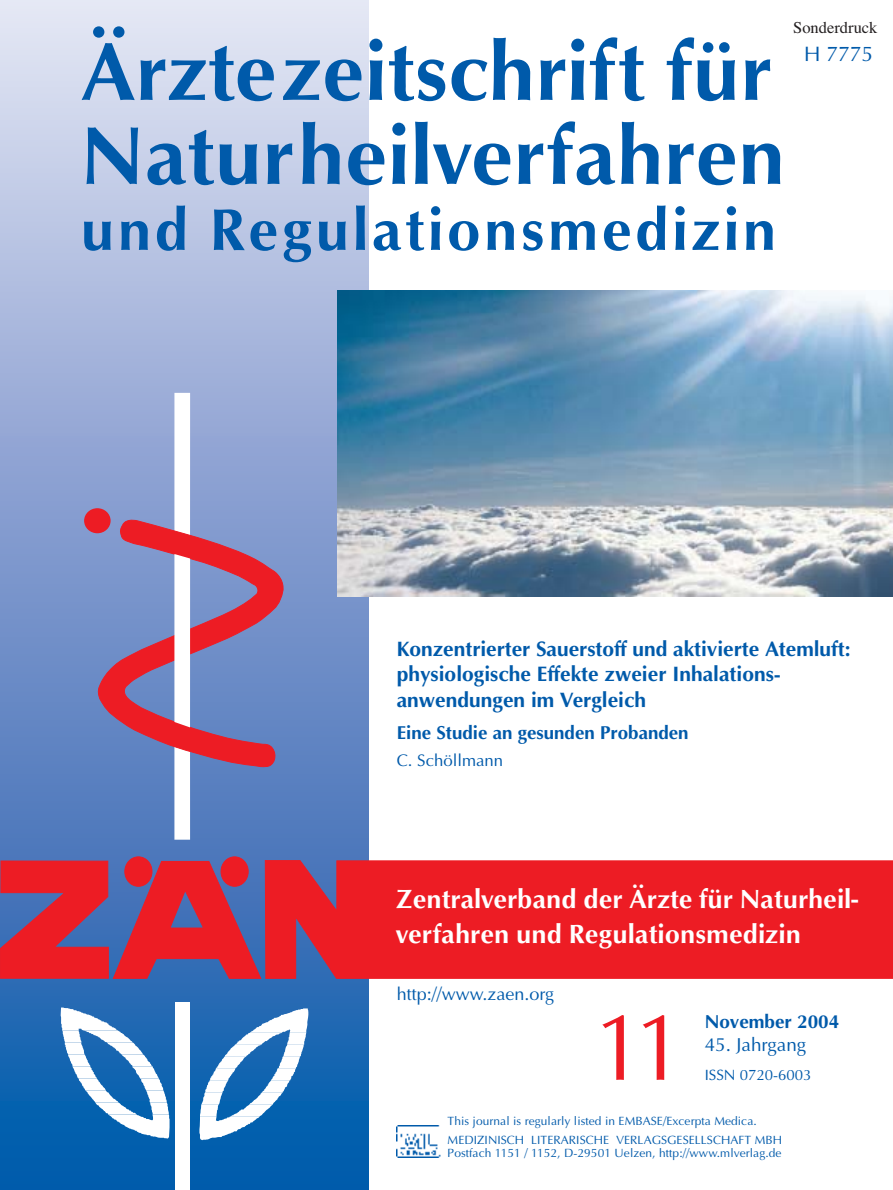
<style>
.page{position:relative;width:893px;height:1190px;background:#fff}
.page>*{position:absolute;margin:0;border:0;box-sizing:border-box;transform-origin:0 0}
.t1{font:94.5px "Optima";color:#ed1c24}
.t2{font:500 84px/84px "Optus T";color:#005aaa}
.t3{font:500 60px "Optus T";letter-spacing:.05em;color:#005aaa}
.t4{font:500 27px/35.1px "Optus T";color:#fff}
.t5{font:700 21px/25.5px "Optima";color:#005aaa}
.t6{font:21px "Optima";color:#005aaa}
.t7{font:700 18.9px "Optima";color:#005aaa}
.t8{font:18.9px "Optima";color:#005aaa}
.t9{font:700 18.75px "Optima";color:#005aaa}
.t10{font:18px "Optima";color:#005aaa}
.t11{font:16.8px "Optima";color:#005aaa}
.t12{font:16.5px "Times";color:#231f20}
.t13{font:15px "Optima";color:#005aaa}
.t14{font:12px/12.8px "Optima";letter-spacing:.005em;color:#005aaa}
</style>
<div class="page">
<div style="left:1px;top:1100px;width:367px;height:89px;background:#015ead"></div>
<div style="left:1px;top:906px;width:367px;height:194px;background:linear-gradient(to bottom,#4671b7,#0a62af)"></div>
<div style="left:1px;top:435px;width:367px;height:471px;background:linear-gradient(to bottom,#94a6d5,#4472b8)"></div>
<div style="left:1px;top:0;width:367px;height:435px;background:linear-gradient(to bottom,#e6e9f5,#95a7d5)"></div>
<div style="left:221px;top:856px;width:27px;height:30px;background:#ed1c24;border:1px solid #ed1c24;border-radius:50%"></div>
<svg style="left:0;top:861px;width:261px;height:117px;background:#b13856"></svg>
<div style="left:125px;top:856px;width:27px;height:30px;background:#ed1c24;border:1px solid #ed1c24;border-radius:50%"></div>
<div style="left:265px;top:860px;width:627px;height:118px;background:#ed1c24"></div>
<div style="left:175px;top:1002px;width:15px;height:187px;background:#fff"></div>
<svg style="left:61px;top:1007px;width:108px;height:131px"></svg>
<svg style="left:199px;top:1008px;width:109px;height:132px"></svg>
<svg style="left:174px;top:767px;width:16px;height:72px"></svg>
<svg style="left:174px;top:393px;width:16px;height:127px"></svg>
<div style="left:84px;top:508px;width:27px;height:25px;background:#ed1c24;border:2px solid #ed1c24;border-radius:50%"></div>
<svg style="left:98px;top:520px;width:186px;height:247px;background:#966f99"></svg>
<svg style="left:174px;top:554px;width:16px;height:173px"></svg>
<img style="left:396px;top:1125px;width:45px;height:32px">
<img style="left:337px;top:290px;width:555px;height:306px">
<h2 class="t2" style="left:80px;top:37px;width:706px">Ärztezeitschrift für<br>Naturheilverfahren</h2>
<h3 class="t3" style="left:80px;top:206px;width:697px">und Regulationsmedizin</h3>
<h3 class="t12" style="left:793px;top:21px;width:86px">Sonderdruck</h3>
<h3 class="t6" style="left:804px;top:46px;width:70px">H 7775</h3>
<h3 class="t5" style="left:397px;top:637px;width:455px">Konzentrierter Sauerstoff und aktivierte Atemluft: physiologische Effekte zweier Inhalations&shy;anwendungen im Vergleich</h3>
<h3 class="t9" style="left:397px;top:724px;width:293px">Eine Studie an gesunden Probanden</h3>
<h3 class="t11" style="left:397px;top:753px;width:108px">C. Schöllmann</h3>
<h3 class="t4" style="left:396px;top:883px;width:463px">Zentralverband der Ärzte für Naturheil&shy;verfahren und Regulationsmedizin</h3>
<h3 class="t10" style="left:397px;top:986px;width:159px">http://www.zaen.org</h3>
<h1 class="t1" style="left:593px;top:1008px;width:94px">11</h1>
<h3 class="t7" style="left:704px;top:1014px;width:136px">November 2004</h3>
<h3 class="t8" style="left:704px;top:1036px;width:103px">45. Jahrgang</h3>
<p class="t13" style="left:704px;top:1068px;width:108px">ISSN 0720-6003</p>
<p class="t14" style="left:447px;top:1116px;width:310px">This journal is regularly listed in EMBASE/Excerpta Medica.</p>
<p class="t14" style="left:447px;top:1135px;width:336px">MEDIZINISCH LITERARISCHE VERLAGSGESELLSCHAFT MBH<br>Postfach 1151 / 1152, D-29501 Uelzen, http://www.mlverlag.de</p>
</div>
